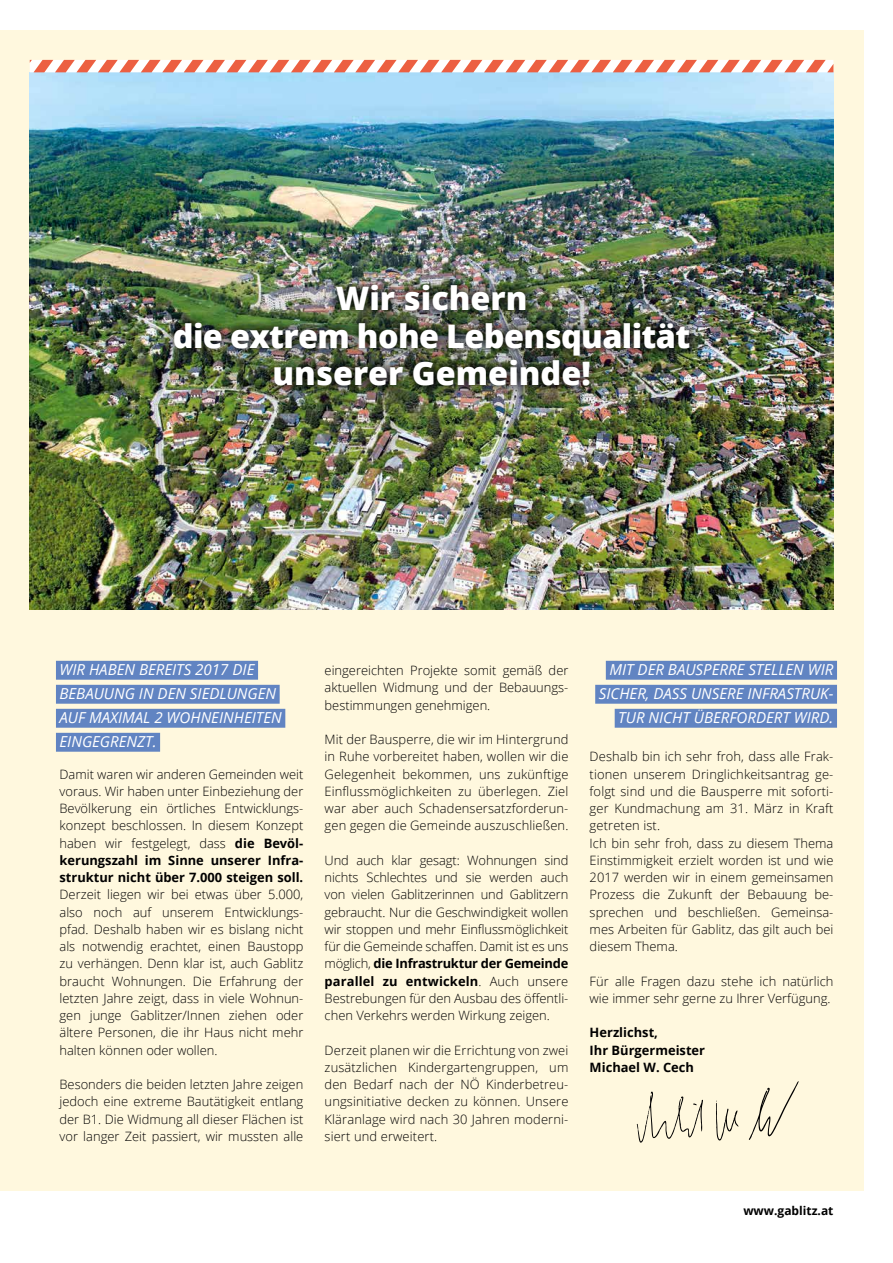
<style>
.page{position:relative;width:893px;height:1263px;background:#fff}
.page>*{position:absolute;margin:0;border:0;box-sizing:border-box;transform-origin:0 0}
.t1{font:800 32.4px/37.8px "Open Sans";letter-spacing:-.02em;color:#fff;text-align:center}
.t2{font:italic 15.15px/24px "Open Sans";color:#fff}
.t3{font:300 12.9px/17.2px "Open Sans";color:#000;text-align:justify}
.t4{font:700 12.9px/17.2px "Open Sans";color:#000}
.t5{font:700 12px "Open Sans";color:#000}
.s1{font-weight:700}
</style>
<div class="page">
<div style="left:0;top:30px;width:863px;height:1161px;background:#fff8de"></div>
<svg style="left:716px;top:1101px;width:22px;height:39px"></svg>
<svg style="left:637px;top:1091px;width:66px;height:52px"></svg>
<svg style="left:749px;top:1081px;width:50px;height:59px"></svg>
<img style="left:30px;top:72px;width:803px;height:538px">
<div style="left:56px;top:661px;width:202px;height:19px;background:#6184c2"></div>
<div style="left:56px;top:685px;width:224px;height:19px;background:#6184c2"></div>
<div style="left:56px;top:709px;width:229px;height:19px;background:#6184c2"></div>
<div style="left:56px;top:733px;width:104px;height:19px;background:#6184c2"></div>
<div style="left:606px;top:661px;width:231px;height:19px;background:#6184c2"></div>
<div style="left:595px;top:685px;width:242px;height:19px;background:#6184c2"></div>
<div style="left:615px;top:709px;width:222px;height:19px;background:#6184c2"></div>
<div style="left:166px;top:276px;width:532px;height:119px;background:#000;opacity:.3"></div>
<img style="left:163px;top:285px;width:537px;height:112px">
<svg style="left:30px;top:60px;width:803px;height:12px;background:#f5afa0"></svg>
<h1 class="t1" style="left:173px;top:277px;width:519px">Wir sichern<br>die extrem hohe Lebensqualität unserer Gemeinde!</h1>
<p class="t2" style="left:60px;top:657px;width:224px">WIR HABEN BEREITS 2017 DIE<br>BEBAUUNG IN DEN SIEDLUNGEN<br>AUF MAXIMAL 2 WOHNEINHEITEN<br>EINGEGRENZT.</p>
<p class="t3" style="left:60px;top:765px;width:245px">Damit waren wir anderen Gemeinden weit voraus. Wir haben unter Einbeziehung der Bevölkerung ein örtliches Entwicklungs&shy;konzept beschlossen. In diesem Konzept haben wir festgelegt, dass <span class="s1">die Bevöl&shy;kerungszahl im Sinne unserer Infra&shy;struktur nicht über 7.000 steigen soll.</span></p>
<p class="t3" style="left:60px;top:886px;width:245px">Derzeit liegen wir bei etwas über 5.000, also noch auf unserem Entwicklungs&shy;pfad. Deshalb haben wir es bislang nicht als notwendig erachtet, einen Baustopp zu verhängen. Denn klar ist, auch Gablitz braucht Wohnungen. Die Erfahrung der letzten Jahre zeigt, dass in viele Wohnun&shy;gen junge Gablitzer/Innen ziehen oder ältere Personen, die ihr Haus nicht mehr halten können oder wollen.</p>
<p class="t3" style="left:60px;top:1075px;width:245px">Besonders die beiden letzten Jahre zeigen jedoch eine extreme Bautätigkeit entlang der B1. Die Widmung all dieser Flächen ist vor langer Zeit passiert, wir mussten alle</p>
<p class="t3" style="left:325px;top:661px;width:245px">eingereichten Projekte somit gemäß der aktuellen Widmung und der Bebauungs&shy;bestimmungen genehmigen.</p>
<p class="t3" style="left:325px;top:730px;width:245px">Mit der Bausperre, die wir im Hintergrund in Ruhe vorbereitet haben, wollen wir die Gelegenheit bekommen, uns zukünftige Einflussmöglichkeiten zu überlegen. Ziel war aber auch Schadensersatzforderun&shy;gen gegen die Gemeinde auszuschließen.</p>
<p class="t3" style="left:325px;top:851px;width:245px">Und auch klar gesagt: Wohnungen sind nichts Schlechtes und sie werden auch von vielen Gablitzerinnen und Gablitzern gebraucht. Nur die Geschwindigkeit wollen wir stoppen und mehr Einflussmöglichkeit für die Gemeinde schaffen. Damit ist es uns möglich, <span class="s1">die Infrastruktur der Gemeinde parallel zu entwickeln</span>. Auch unsere Bestrebungen für den Ausbau des öffentli&shy;chen Verkehrs werden Wirkung zeigen.</p>
<p class="t3" style="left:325px;top:1041px;width:245px">Derzeit planen wir die Errichtung von zwei zusätzlichen Kindergartengruppen, um den Bedarf nach der NÖ Kinderbetreu&shy;ungsinitiative decken zu können. Unsere Kläranlage wird nach 30 Jahren moderni&shy;siert und erweitert.</p>
<p class="t2" style="left:599px;top:657px;width:236px;text-align:right">MIT DER BAUSPERRE STELLEN WIR<br>SICHER, DASS UNSERE INFRASTRUK-<br>TUR NICHT ÜBERFORDERT WIRD.</p>
<p class="t3" style="left:590px;top:748px;width:245px;text-align:left">Deshalb bin ich sehr froh, dass alle Frak&shy;tionen unserem Dringlichkeitsantrag ge&shy;folgt sind und die Bausperre mit soforti&shy;ger Kundmachung am 31. März in Kraft getreten ist.<br>Ich bin sehr froh, dass zu diesem Thema Einstimmigkeit erzielt worden ist und wie 2017 werden wir in einem gemeinsamen Prozess die Zukunft der Bebauung be&shy;sprechen und beschließen. Gemeinsa&shy;mes Arbeiten für Gablitz, das gilt auch bei diesem Thema.</p>
<p class="t3" style="left:590px;top:972px;width:245px">Für alle Fragen dazu stehe ich natürlich wie immer sehr gerne zu Ihrer Verfügung.</p>
<p class="t4" style="left:590px;top:1024px;width:117px">Herzlichst,<br>Ihr Bürgermeister<br>Michael W. Cech</p>
<p class="t5" style="left:743px;top:1203px;width:92px">www.gablitz.at</p>
</div>
